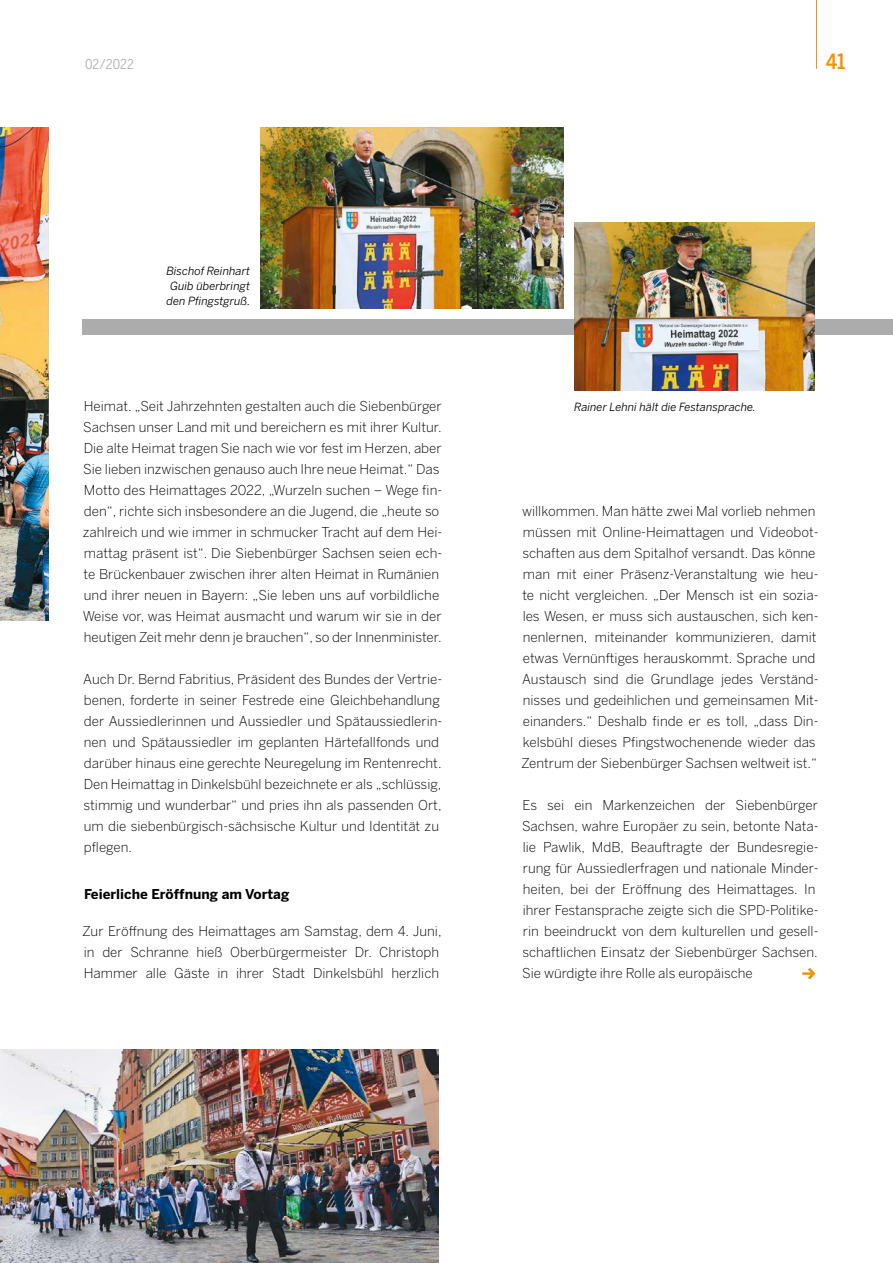
<style>
.page{position:relative;width:893px;height:1263px;background:#fff}
.page>*{position:absolute;margin:0;border:0;box-sizing:border-box;transform-origin:0 0}
.t1{font:500 21px "Benton Sans Cond";color:#f39200}
.Fließtext{font:300 13.5px/21px "Benton Sans";color:#000}
.Zwischentitel_Schwar{font:700 13.5px "Benton Sans";color:#000}
.t2{font:13.5px "Benton Sans Cond";letter-spacing:.005em;color:#acacac}
.BU_Pos_-_rechts{font:italic 11.25px/15px "Benton Sans";color:#000;text-align:center}
.BU_pos{font:italic 11.25px "Benton Sans";color:#000}
</style>
<div class="page">
<div style="left:83px;top:320px;width:810px;height:15px;background:#acacac"></div>
<img style="left:0;top:1049px;width:438px;height:214px">
<img style="left:574px;top:222px;width:240px;height:168px">
<img style="left:260px;top:128px;width:303px;height:181px">
<svg style="left:802px;top:968px;width:13px;height:11px"></svg>
<img style="left:0;top:128px;width:49px;height:492px">
<hr style="left:816px;top:0;width:1px;height:69px;background:#f39200">
<p class="t2" style="left:85px;top:56px;width:50px">02/2022</p>
<p class="t1" style="left:826px;top:49px;width:21px">41</p>
<p class="BU_Pos_-_rechts" style="left:166px;top:263px;width:85px">Bischof Reinhart<br>Guib überbringt den Pfingstgruß.</p>
<p class="Fließtext" style="left:83px;top:396px;width:361px">Heimat. „Seit Jahrzehnten gestalten auch die Siebenbürger Sachsen unser Land mit und bereichern es mit ihrer Kultur.<br>Die alte Heimat tragen Sie nach wie vor fest im Herzen, aber Sie lieben inzwischen genauso auch Ihre neue Heimat.“ Das Motto des Heimattages 2022, „Wurzeln suchen – Wege fin&shy;den“, richte sich insbesondere an die Jugend, die „heute so zahlreich und wie immer in schmucker Tracht auf dem Hei&shy;mattag präsent ist“. Die Siebenbürger Sachsen seien ech&shy;te Brückenbauer zwischen ihrer alten Heimat in Rumänien und ihrer neuen in Bayern: „Sie leben uns auf vorbildliche Weise vor, was Heimat ausmacht und warum wir sie in der heutigen Zeit mehr denn je brauchen“, so der Innenminister.</p>
<p class="Fließtext" style="left:83px;top:669px;width:361px">Auch Dr. Bernd Fabritius, Präsident des Bundes der Vertrie&shy;benen, forderte in seiner Festrede eine Gleichbehandlung der Aussiedlerinnen und Aussiedler und Spätaussiedlerin&shy;nen und Spätaussiedler im geplanten Härtefallfonds und darüber hinaus eine gerechte Neuregelung im Rentenrecht.<br>Den Heimattag in Dinkelsbühl bezeichnete er als „schlüssig, stimmig und wunderbar“ und pries ihn als passenden Ort, um die siebenbürgisch-sächsische Kultur und Identität zu pflegen.</p>
<h2 class="Zwischentitel_Schwar" style="left:84px;top:886px;width:207px">Feierliche Eröffnung am Vortag</h2>
<p class="Fließtext" style="left:83px;top:921px;width:360px">Zur Eröffnung des Heimattages am Samstag, dem 4. Juni, in der Schranne hieß Oberbürgermeister Dr. Christoph<br>Hammer alle Gäste in ihrer Stadt Dinkelsbühl herzlich</p>
<p class="BU_pos" style="left:574px;top:400px;width:183px">Rainer Lehni hält die Festansprache.</p>
<p class="Fließtext" style="left:521px;top:501px;width:298px">willkommen. Man hätte zwei Mal vorlieb nehmen müssen mit Online-Heimattagen und Videobot&shy;schaften aus dem Spitalhof versandt. Das könne man mit einer Präsenz-Veranstaltung wie heu&shy;te nicht vergleichen. „Der Mensch ist ein sozia&shy;les Wesen, er muss sich austauschen, sich ken&shy;nenlernen, miteinander kommunizieren, damit etwas Vernünftiges herauskommt. Sprache und Austausch sind die Grundlage jedes Verständ&shy;nisses und gedeihlichen und gemeinsamen Mit&shy;einanders.“ Deshalb finde er es toll, „dass Din&shy;kelsbühl dieses Pfingstwochenende wieder das Zentrum der Siebenbürger Sachsen weltweit ist.“</p>
<p class="Fließtext" style="left:522px;top:795px;width:298px">Es sei ein Markenzeichen der Siebenbürger Sachsen, wahre Europäer zu sein, betonte Nata&shy;lie Pawlik, MdB, Beauftragte der Bundesregie&shy;rung für Aussiedlerfragen und nationale Minder&shy;heiten, bei der Eröffnung des Heimattages. In ihrer Festansprache zeigte sich die SPD-Politike&shy;rin beeindruckt von dem kulturellen und gesell&shy;schaftlichen Einsatz der Siebenbürger Sachsen.<br>Sie würdigte ihre Rolle als europäische</p>
</div>
